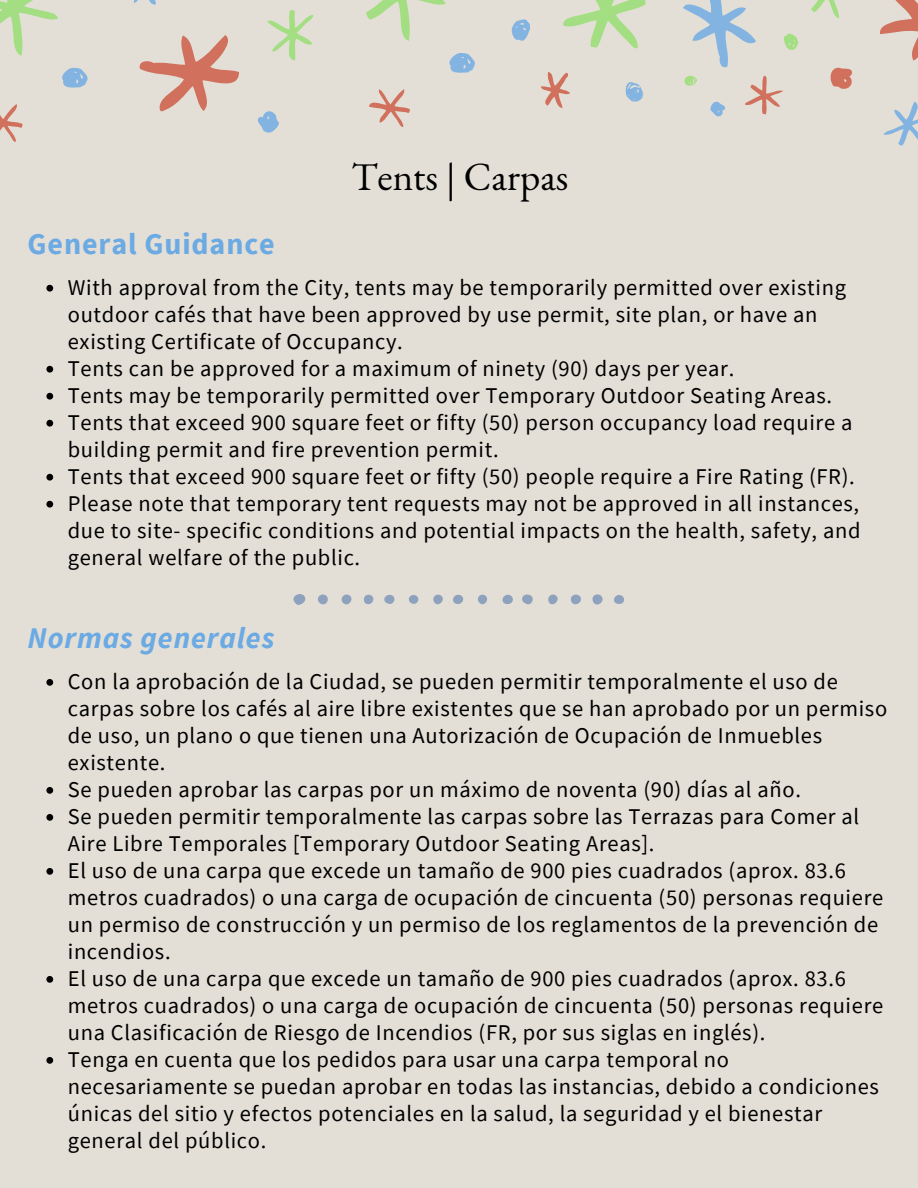
<style>
.page{position:relative;width:918px;height:1188px;background:#e3dfd6}
.page>*{position:absolute;margin:0;border:0;box-sizing:border-box;transform-origin:0 0}
.t1{font:39px "EB Garamond";color:#000}
.t2{font:700 30px "Source Sans Pro";letter-spacing:.03em;color:#6caae4}
.t3{font:italic 700 30px "Source Sans Pro";letter-spacing:.03em;color:#6caae4}
.t4{font:22.5px/27px "Source Sans Pro";letter-spacing:.03em;color:#000}
</style>
<div class="page">
<svg style="left:883px;top:101px;width:35px;height:45px"></svg>
<svg style="left:880px;top:0;width:38px;height:61px"></svg>
<svg style="left:366px;top:0;width:109px;height:127px"></svg>
<svg style="left:563px;top:0;width:83px;height:49px"></svg>
<svg style="left:541px;top:72px;width:29px;height:35px"></svg>
<svg style="left:512px;top:19px;width:18px;height:22px"></svg>
<svg style="left:625px;top:82px;width:18px;height:20px"></svg>
<svg style="left:683px;top:0;width:169px;height:117px"></svg>
<svg style="left:133px;top:0;width:181px;height:133px"></svg>
<svg style="left:0;top:0;width:88px;height:142px"></svg>
<svg style="left:46px;top:285px;width:7px;height:7px"></svg>
<svg style="left:46px;top:366px;width:7px;height:7px"></svg>
<svg style="left:46px;top:393px;width:7px;height:7px"></svg>
<svg style="left:46px;top:420px;width:7px;height:7px"></svg>
<svg style="left:46px;top:474px;width:7px;height:7px"></svg>
<svg style="left:46px;top:501px;width:7px;height:7px"></svg>
<svg style="left:293px;top:594px;width:13px;height:11px"></svg>
<svg style="left:522px;top:595px;width:11px;height:9px"></svg>
<div style="left:592px;top:594px;width:11px;height:10px;background:#8ea2bd;border-radius:50%"></div>
<div style="left:571px;top:595px;width:10px;height:9px;background:#8ea2bd;border-radius:50%"></div>
<div style="left:318px;top:594px;width:10px;height:10px;background:#8ea2bd;border-radius:50%"></div>
<svg style="left:502px;top:595px;width:11px;height:9px"></svg>
<div style="left:342px;top:594px;width:9px;height:10px;background:#8ea2bd;border-radius:50%"></div>
<div style="left:453px;top:595px;width:10px;height:9px;background:#8ea2bd;border-radius:50%"></div>
<svg style="left:384px;top:595px;width:11px;height:9px"></svg>
<div style="left:548px;top:595px;width:10px;height:9px;background:#8ea2bd;border-radius:50%"></div>
<svg style="left:614px;top:595px;width:10px;height:9px"></svg>
<div style="left:433px;top:595px;width:10px;height:9px;background:#8ea2bd;border-radius:50%"></div>
<div style="left:364px;top:595px;width:9px;height:9px;background:#8ea2bd;border-radius:4px"></div>
<svg style="left:478px;top:595px;width:9px;height:9px"></svg>
<div style="left:409px;top:595px;width:9px;height:9px;background:#8ea2bd;border-radius:50%"></div>
<svg style="left:46px;top:679px;width:7px;height:7px"></svg>
<svg style="left:46px;top:787px;width:7px;height:7px"></svg>
<svg style="left:46px;top:814px;width:7px;height:7px"></svg>
<svg style="left:46px;top:868px;width:7px;height:7px"></svg>
<svg style="left:46px;top:976px;width:7px;height:7px"></svg>
<svg style="left:46px;top:1057px;width:7px;height:7px"></svg>
<p class="t2" style="left:28px;top:225px;width:249px">General Guidance</p>
<p class="t1" style="left:351px;top:151px;width:219px">Tents | Carpas</p>
<p class="t4" style="left:68px;top:273px;width:780px">With approval from the City, tents may be temporarily permitted over existing outdoor cafés that have been approved by use permit, site plan, or have an existing Certificate of Occupancy.</p>
<p class="t4" style="left:68px;top:354px;width:668px">Tents can be approved for a maximum of ninety (90) days per year.</p>
<p class="t4" style="left:68px;top:381px;width:766px">Tents may be temporarily permitted over Temporary Outdoor Seating Areas.</p>
<p class="t4" style="left:68px;top:408px;width:786px">Tents that exceed 900 square feet or fifty (50) person occupancy load require a building permit and fire prevention permit.</p>
<p class="t4" style="left:68px;top:462px;width:789px">Tents that exceed 900 square feet or fifty (50) people require a Fire Rating (FR).</p>
<p class="t4" style="left:68px;top:489px;width:794px;text-align:justify">Please note that temporary tent requests may not be approved in all instances, due to site- specific conditions and potential impacts on the health, safety, and general welfare of the public.</p>
<p class="t3" style="left:28px;top:619px;width:248px">Normas generales</p>
<p class="t4" style="left:68px;top:668px;width:821px">Con la aprobación de la Ciudad, se pueden permitir temporalmente el uso de carpas sobre los cafés al aire libre existentes que se han aprobado por un permiso de uso, un plano o que tienen una Autorización de Ocupación de Inmuebles existente.</p>
<p class="t4" style="left:68px;top:776px;width:735px">Se pueden aprobar las carpas por un máximo de noventa (90) días al año.</p>
<p class="t4" style="left:68px;top:803px;width:793px">Se pueden permitir temporalmente las carpas sobre las Terrazas para Comer al<br>Aire Libre Temporales [Temporary Outdoor Seating Areas].</p>
<p class="t4" style="left:68px;top:857px;width:817px">El uso de una carpa que excede un tamaño de 900 pies cuadrados (aprox. 83.6 metros cuadrados) o una carga de ocupación de cincuenta (50) personas requiere un permiso de construcción y un permiso de los reglamentos de la prevención de incendios.</p>
<p class="t4" style="left:68px;top:965px;width:817px">El uso de una carpa que excede un tamaño de 900 pies cuadrados (aprox. 83.6 metros cuadrados) o una carga de ocupación de cincuenta (50) personas requiere una Clasificación de Riesgo de Incendios (FR, por sus siglas en inglés).</p>
<p class="t4" style="left:68px;top:1046px;width:813px">Tenga en cuenta que los pedidos para usar una carpa temporal no necesariamente se puedan aprobar en todas las instancias, debido a condiciones únicas del sitio y efectos potenciales en la salud, la seguridad y el bienestar general del público.</p>
</div>
